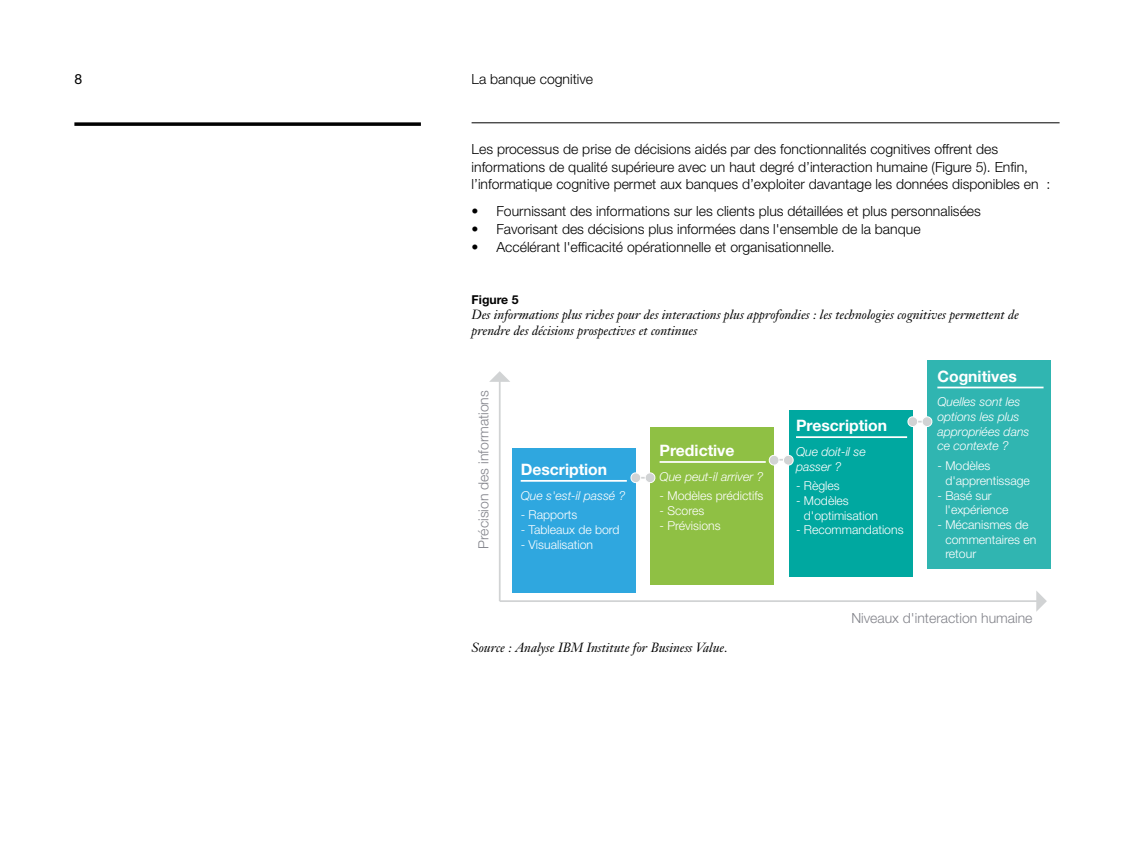
<style>
.page{position:relative;width:1134px;height:851px;background:#fff}
.page>*{position:absolute;margin:0;border:0;box-sizing:border-box;transform-origin:0 0}
.t1{font:700 15.75px "Helvetica Neue LT Pro";color:#fff}
.t2{font:300 14px/17.5px "Helvetica Neue LT Pro";color:#000}
.t3{font:300 14px "Helvetica Neue LT Pro";color:#83848b}
.t4{font:14px "Helvetica Neue LT Pro";color:#000}
.t5{font:italic 13.12px/15.8px "Janson Text";color:#000}
.t6{font:300 12.25px/14.7px "Helvetica Neue LT Pro";color:#fff}
.t7{font:italic 300 12.25px/14.7px "Helvetica Neue LT Pro";color:#fff}
.t8{font:700 12.25px "Helvetica Neue LT Pro";color:#000}
</style>
<div class="page">
<svg style="left:74px;top:122px;width:347px;height:4px"></svg>
<hr style="left:472px;top:122px;width:588px;height:1px;background:#000">
<hr style="left:500px;top:600px;width:538px;height:1px;background:#d1d3d4">
<svg style="left:1036px;top:591px;width:11px;height:20px"></svg>
<div style="left:512px;top:448px;width:124px;height:145px;background:#2fa7df"></div>
<div style="left:650px;top:427px;width:124px;height:157px;background:#8fc044"></div>
<div style="left:789px;top:409px;width:124px;height:167px;background:#00a8a0"></div>
<div style="left:927px;top:360px;width:124px;height:209px;background:#30b5b1"></div>
<svg style="left:630px;top:472px;width:26px;height:11px"></svg>
<svg style="left:768px;top:454px;width:26px;height:12px"></svg>
<svg style="left:907px;top:416px;width:26px;height:11px"></svg>
<hr style="left:499px;top:380px;width:2px;height:221px;background:#d1d3d4">
<svg style="left:489px;top:371px;width:21px;height:11px"></svg>
<hr style="left:521px;top:480px;width:106px;height:1px;background:#fff">
<hr style="left:660px;top:461px;width:106px;height:1px;background:#fff">
<hr style="left:796px;top:436px;width:111px;height:2px;background:#fff">
<hr style="left:937px;top:386px;width:107px;height:2px;background:#fff">
<p class="t4" style="left:74px;top:71px;width:9px">8</p>
<p class="t2" style="left:472px;top:70px;width:123px">La banque cognitive</p>
<p class="t2" style="left:472px;top:140px;width:580px">Les processus de prise de décisions aidés par des fonctionnalités cognitives offrent des informations de qualité supérieure avec un haut degré d’interaction humaine (Figure 5). Enfin, l’informatique cognitive permet aux banques d’exploiter davantage les données disponibles en :</p>
<p class="t2" style="left:472px;top:202px;width:511px">• Fournissant des informations sur les clients plus détaillées et plus personnalisées</p>
<p class="t2" style="left:472px;top:220px;width:451px">• Favorisant des décisions plus informées dans l'ensemble de la banque</p>
<p class="t2" style="left:472px;top:237px;width:365px">• Accélérant l'efficacité opérationnelle et organisationnelle.</p>
<p class="t8" style="left:472px;top:291px;width:48px">Figure 5</p>
<p class="t5" style="left:472px;top:307px;width:549px">Des informations plus riches pour des interactions plus approfondies : les technologies cognitives permettent de prendre des décisions prospectives et continues</p>
<p class="t3" style="left:475px;top:548px;width:160px;rotate:-90deg">Précision des informations</p>
<p class="t1" style="left:521px;top:459px;width:88px">Description</p>
<p class="t7" style="left:521px;top:487px;width:106px">Que s'est-il passé ?</p>
<p class="t6" style="left:521px;top:507px;width:58px">- Rapports</p>
<p class="t6" style="left:521px;top:522px;width:100px">- Tableaux de bord</p>
<p class="t6" style="left:521px;top:536px;width:74px">- Visualisation</p>
<p class="t1" style="left:660px;top:440px;width:76px">Predictive</p>
<p class="t7" style="left:660px;top:468px;width:105px">Que peut-il arriver ?</p>
<p class="t6" style="left:660px;top:488px;width:105px">- Modèles prédictifs</p>
<p class="t6" style="left:660px;top:503px;width:46px">- Scores</p>
<p class="t6" style="left:660px;top:517px;width:63px">- Prévisions</p>
<p class="t5" style="left:472px;top:640px;width:258px">Source : Analyse IBM Institute for Business Value.</p>
<p class="t1" style="left:796px;top:415px;width:93px">Prescription</p>
<p class="t7" style="left:796px;top:444px;width:71px">Que doit-il se passer ?</p>
<p class="t6" style="left:796px;top:478px;width:45px">- Règles</p>
<p class="t6" style="left:804px;top:493px;width:76px;text-indent:-8px">- Modèles d'optimisation</p>
<p class="t6" style="left:796px;top:522px;width:109px">- Recommandations</p>
<p class="t1" style="left:937px;top:366px;width:81px">Cognitives</p>
<p class="t7" style="left:937px;top:394px;width:94px">Quelles sont les options les plus appropriées dans ce contexte ?</p>
<p class="t6" style="left:945px;top:458px;width:86px;text-indent:-8px">- Modèles d'apprentissage</p>
<p class="t6" style="left:945px;top:487px;width:65px;text-indent:-8px">- Basé sur l'expérience</p>
<p class="t6" style="left:945px;top:517px;width:92px;text-indent:-8px">- Mécanismes de commentaires en retour</p>
<p class="t3" style="left:851px;top:609px;width:183px">Niveaux d'interaction humaine</p>
</div>
